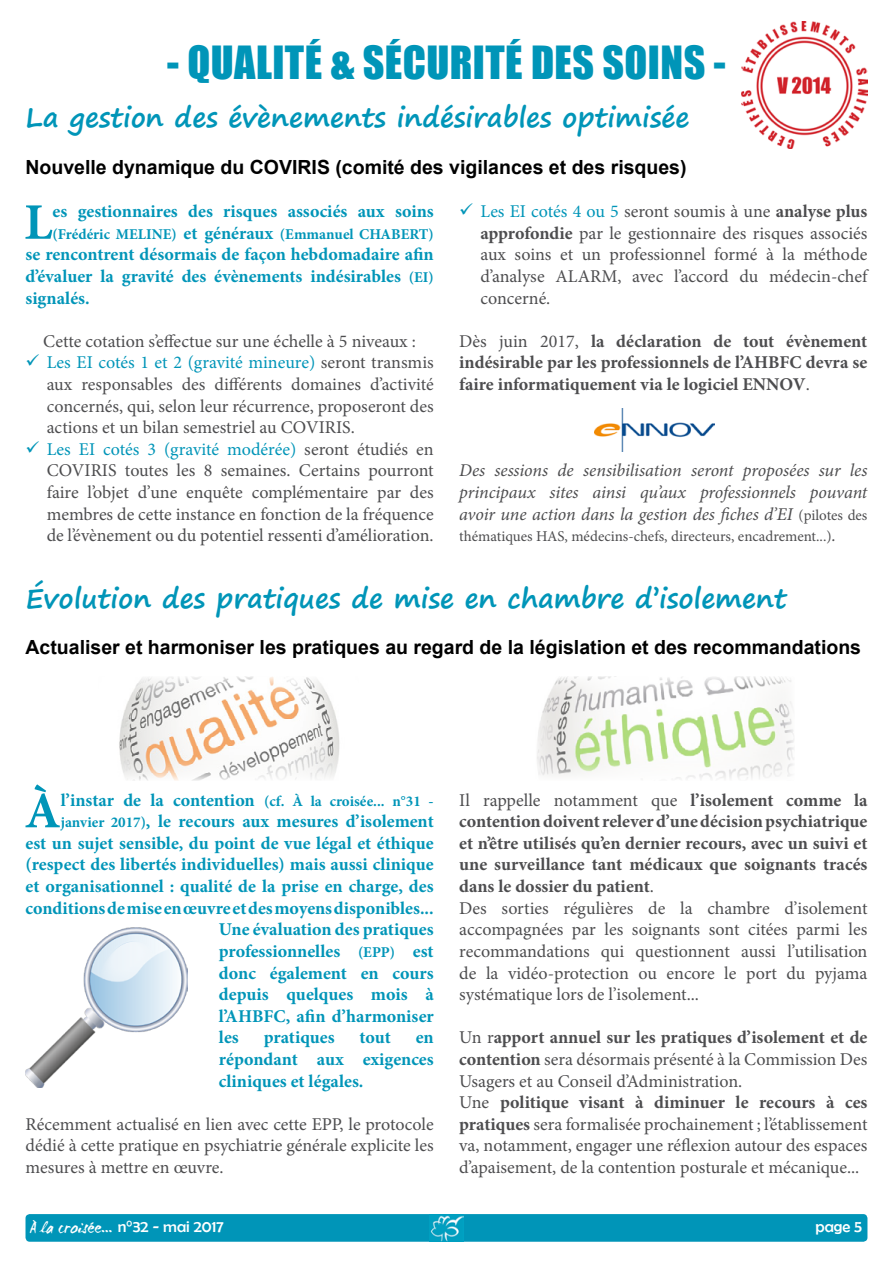
<style>
.page{position:relative;width:893px;height:1263px;background:#fff}
.page>*{position:absolute;margin:0;border:0;box-sizing:border-box;transform-origin:0 0}
.t1{font:700 51.3px "Minion Pro";color:#0095b8}
.t2{font:42px "Impact";letter-spacing:.01em;color:#0095b8}
.t3{font:700 27px "Segoe Print";color:#0095b8}
.t4{font:700 19.5px "Arial";color:#000}
.t5{font:18px/21.6px "Minion Pro";color:#4d4d4f}
.t6{font:700 18px/21.6px "Minion Pro";color:#0095b8;text-align:justify}
.t7{font:italic 18px/21.6px "Minion Pro";letter-spacing:-.01em;color:#4d4d4f;text-align:justify}
.t8{font:700 18px/21.6px "Minion Pro";color:#4d4d4f;text-align:justify}
.t9{font:16.5px "WC Mano Negra Bta";color:#fff}
.t10{font:16.5px "Berlin Sans FB";color:#fff}
.t11{font:15px "Minion Pro";color:#4d4d4f}
.t12{font:700 15px "Minion Pro";color:#0095b8}
.s1{color:#0095b8}
.s2{font-weight:700}
.s3{font-weight:400}
.s4{font-size:18px}
.s5{font-size:15px}
.s6{font-style:normal;font-size:15px}
.s7{font-style:italic;font-size:18px}
.s8{font-family:"Berlin Sans FB"}
</style>
<div class="page">
<div style="left:26px;top:1214px;width:841px;height:28px;background:#0095b8;border-radius:4px"></div>
<img style="left:430px;top:1214px;width:34px;height:28px">
<img style="left:741px;top:21px;width:126px;height:127px">
<img style="left:594px;top:408px;width:120px;height:43px">
<img style="left:26px;top:928px;width:162px;height:159px">
<img style="left:119px;top:676px;width:221px;height:105px">
<img style="left:537px;top:676px;width:257px;height:103px">
<h2 class="t2" style="left:167px;top:30px;width:560px">- QUALITÉ &amp; SÉCURITÉ DES SOINS -</h2>
<h3 class="t3" style="left:26px;top:93px;width:665px">La gestion des évènements indésirables optimisée</h3>
<p class="t4" style="left:26px;top:154px;width:663px">Nouvelle dynamique du COVIRIS (comité des vigilances et des risques)</p>
<h1 class="t1" style="left:24px;top:186px;width:30px">L</h1>
<p class="t6" style="left:53px;top:200px;width:383px">es gestionnaires des risques associés aux soins</p>
<p class="t5" style="left:480px;top:201px;width:388px;text-align:justify"><span class="s1">Les EI cotés 4 ou 5</span> seront soumis à une <span class="s2">analyse plus approfondie</span> par le gestionnaire des risques associés aux soins et un professionnel formé à la méthode d’analyse ALARM, avec l’accord du médecin-chef concerné.</p>
<p class="t8" style="left:459px;top:330px;width:410px"><span class="s3">Dès juin 2017,</span> la déclaration de tout évènement indésirable par les professionnels de l’AHBFC devra se faire informatiquement via le logiciel ENNOV<span class="s3">.</span></p>
<p class="t12" style="left:53px;top:223px;width:383px">(Frédéric MELINE) <span class="s4">et généraux</span> (Emmanuel CHABERT)</p>
<p class="t6" style="left:26px;top:244px;width:410px">se rencontrent désormais de façon hebdomadaire afin d’évaluer la gravité des évènements indésirables <span class="s5">(EI) </span>signalés.</p>
<p class="t5" style="left:43px;top:330px;width:392px">Cette cotation s’effectue sur une échelle à 5 niveaux :<br><span class="s1">Les EI cotés 1 et 2 (gravité mineure)</span> seront transmis aux responsables des différents domaines d’activité concernés, qui, selon leur récurrence, proposeront des actions et un bilan semestriel au COVIRIS.<br><span class="s1">Les EI cotés 3 (gravité modérée)</span> seront étudiés en COVIRIS toutes les 8 semaines. Certains pourront faire l’objet d’une enquête complémentaire par des membres de cette instance en fonction de la fréquence de l’évènement ou du potentiel ressenti d’amélioration.</p>
<p class="t7" style="left:459px;top:460px;width:410px">Des sessions de sensibilisation seront proposées sur les principaux sites ainsi qu’aux professionnels pouvant avoir une action dans la gestion des fiches d’EI <span class="s6">(pilotes des</span></p>
<p class="t11" style="left:459px;top:526px;width:378px">thématiques HAS, médecins-chefs, directeurs, encadrement...)<span class="s7">.</span></p>
<h3 class="t3" style="left:26px;top:573px;width:763px">Évolution des pratiques de mise en chambre d’isolement</h3>
<p class="t4" style="left:26px;top:635px;width:837px">Actualiser et harmoniser les pratiques au regard de la législation et des recommandations</p>
<h1 class="t1" style="left:25px;top:775px;width:38px">À</h1>
<p class="t6" style="left:61px;top:789px;width:374px">l’instar de la contention <span class="s5">(cf. À la croisée... n°31 -</span></p>
<p class="t6" style="left:61px;top:810px;width:374px"><span class="s5">janvier 2017)</span>, le recours aux mesures d’isolement</p>
<p class="t6" style="left:26px;top:832px;width:410px">est un sujet sensible, du point de vue légal et éthique</p>
<p class="t6" style="left:26px;top:854px;width:410px">(respect des libertés individuelles) mais aussi clinique</p>
<p class="t6" style="left:26px;top:875px;width:410px">et organisationnel : qualité de la prise en charge, des</p>
<p class="t6" style="left:26px;top:897px;width:410px">conditions de mise en œuvre et des moyens disponibles...</p>
<p class="t6" style="left:219px;top:918px;width:216px">Une évaluation des pratiques</p>
<p class="t6" style="left:219px;top:940px;width:216px">professionnelles <span class="s5">(EPP)</span> est</p>
<p class="t6" style="left:219px;top:962px;width:216px">donc également en cours</p>
<p class="t6" style="left:219px;top:983px;width:216px">depuis quelques mois à</p>
<p class="t6" style="left:219px;top:1005px;width:216px">l’AHBFC, afin d’harmoniser</p>
<p class="t6" style="left:219px;top:1026px;width:21px">les</p>
<p class="t6" style="left:264px;top:1026px;width:72px">pratiques</p>
<p class="t6" style="left:360px;top:1026px;width:33px">tout</p>
<p class="t6" style="left:219px;top:1026px;width:216px;text-indent:197px">en répondant aux exigences cliniques et légales.</p>
<p class="t5" style="left:26px;top:1113px;width:410px;text-align:justify">Récemment actualisé en lien avec cette EPP, le protocole dédié à cette pratique en psychiatrie générale explicite les mesures à mettre en œuvre.</p>
<p class="t5" style="left:459px;top:789px;width:410px">Il rappelle notamment que <span class="s2">l’isolement comme la contention doivent relever d’une décision psychiatrique et n’être utilisés qu’en dernier recours, avec un suivi et une surveillance tant médicaux que soignants tracés dans le dossier du patient</span>.<br>Des sorties régulières de la chambre d’isolement accompagnées par les soignants sont citées parmi les recommandations qui questionnent aussi l’utilisation de la vidéo-protection ou encore le port du pyjama systématique lors de l’isolement...</p>
<p class="t5" style="left:459px;top:1027px;width:410px">Un r<span class="s2">apport annuel sur les pratiques d’isolement et de contention</span> sera désormais présenté à la Commission Des Usagers et au Conseil d’Administration.<br>Une <span class="s2">politique visant à diminuer le recours à ces pratiques</span> sera formalisée prochainement ; l’établissement va, notamment, engager une réflexion autour des espaces d’apaisement, de la contention posturale et mécanique...</p>
<p class="t9" style="left:30px;top:1217px;width:195px">À la croisée... <span class="s8">n°32 - mai 2017</span></p>
<p class="t10" style="left:815px;top:1217px;width:48px">page 5</p>
</div>
